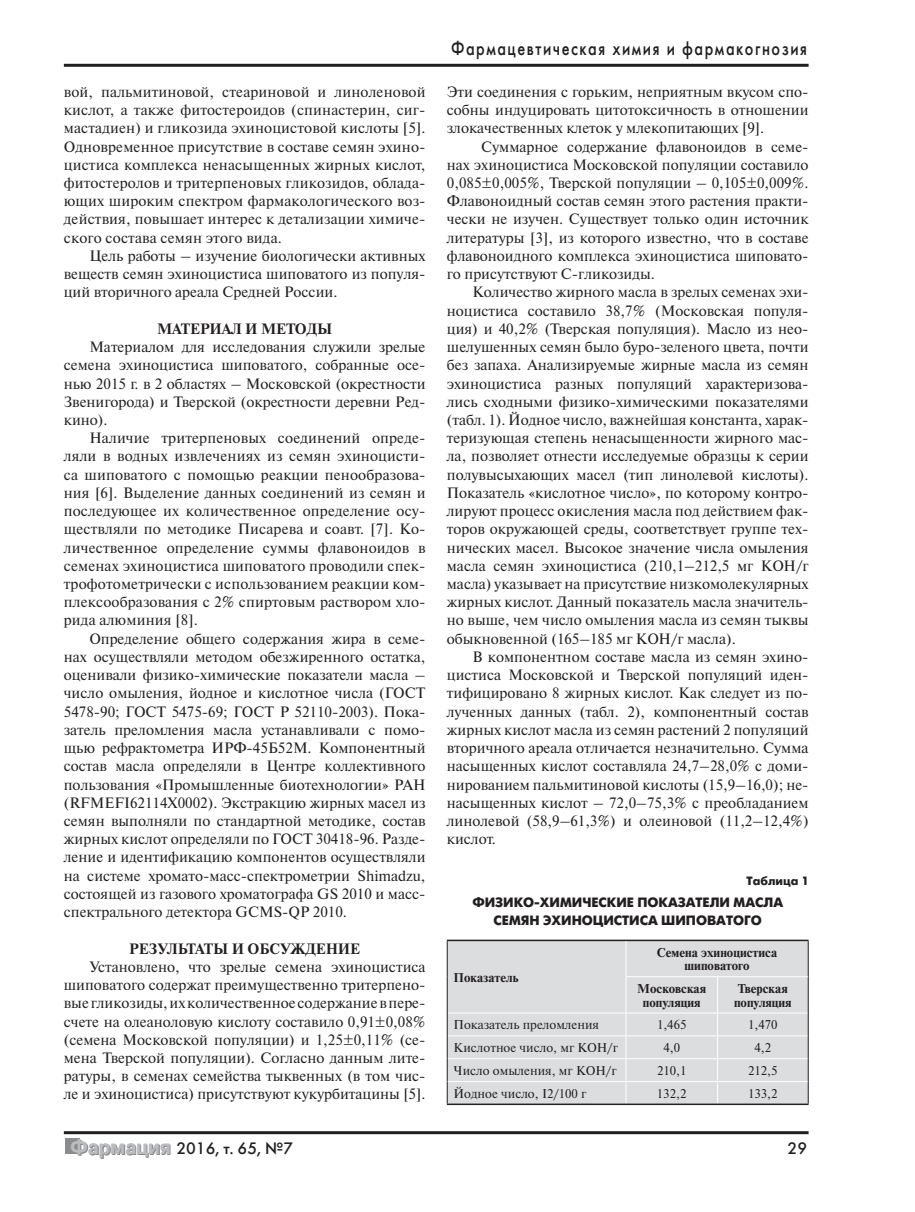
<style>
.page{position:relative;width:915px;height:1212px;background:#fff}
.page>*{position:absolute;margin:0;border:0;box-sizing:border-box;transform-origin:0 0}
.t1{font:700 20.25px "Pragmatica C";color:#8a8c8e;scale:.9 1}
.t2{font:19.5px "Futura Futuris C";letter-spacing:.1em;color:#231f20;scale:.8 1}
.t3{font:16.5px "Futura Futuris C";color:#231f20}
.t4{font:15px/18.1px "Newton C";color:#231f20;text-align:justify}
.t5{font:700 15px "Newton C";color:#231f20}
.t6{font:700 13.5px/18px "Futura Futuris C";color:#231f20;text-align:center}
.t7{font:12.75px "Newton C";color:#231f20}
.t8{font:700 12.75px/13.5px "Newton C";color:#231f20;text-align:center}
.t9{font:700 12px "Futura Futuris C";color:#231f20}
</style>
<div class="page">
<hr style="left:64px;top:64px;width:744px;height:3px;background:#231f20">
<hr style="left:64px;top:1131px;width:744px;height:3px;background:#231f20">
<div style="left:65px;top:1138px;width:14px;height:16px;background:#8a8c8e"></div>
<div style="left:447px;top:941px;width:360px;height:162px;background:#dcddde"></div>
<hr style="left:625px;top:977px;width:1px;height:36px;background:#fff">
<hr style="left:716px;top:977px;width:1px;height:36px;background:#fff">
<hr style="left:447px;top:1013px;width:270px;height:1px;background:#fff">
<hr style="left:717px;top:1013px;width:90px;height:1px;background:#fff">
<hr style="left:447px;top:1035px;width:270px;height:1px;background:#fff">
<hr style="left:447px;top:1058px;width:270px;height:1px;background:#fff">
<hr style="left:717px;top:1035px;width:90px;height:1px;background:#fff">
<hr style="left:717px;top:1058px;width:90px;height:1px;background:#fff">
<hr style="left:807px;top:977px;width:1px;height:36px;background:#231f20">
<hr style="left:447px;top:1081px;width:270px;height:1px;background:#fff">
<svg style="left:625px;top:1013px;width:1px;height:90px"></svg>
<hr style="left:717px;top:1081px;width:90px;height:1px;background:#fff">
<svg style="left:716px;top:1013px;width:1px;height:90px"></svg>
<svg style="left:446px;top:1013px;width:1px;height:90px"></svg>
<svg style="left:807px;top:1013px;width:1px;height:90px"></svg>
<hr style="left:446px;top:1103px;width:362px;height:2px;background:#231f20">
<hr style="left:446px;top:940px;width:362px;height:1px;background:#231f20">
<hr style="left:446px;top:941px;width:1px;height:36px;background:#231f20">
<hr style="left:807px;top:941px;width:1px;height:36px;background:#231f20">
<hr style="left:446px;top:977px;width:1px;height:36px;background:#231f20">
<hr style="left:625px;top:941px;width:1px;height:35px;background:#fff">
<hr style="left:625px;top:976px;width:182px;height:1px;background:#fff">
<p class="t4" style="left:64px;top:84px;width:363px">вой, пальмитиновой, стеариновой и линоленовой кислот, а также фитостероидов (спинастерин, сиг&shy;мастадиен) и гликозида эхиноцистовой кислоты [5].<br>Одновременное присутствие в составе семян эхино&shy;цистиса комплекса ненасыщенных жирных кислот, фитостеролов и тритерпеновых гликозидов, облада&shy;ющих широким спектром фармакологического воз&shy;действия, повышает интерес к детализации химиче&shy;ского состава семян этого вида.</p>
<p class="t4" style="left:64px;top:248px;width:363px;text-indent:26px">Цель работы – изучение биологически активных веществ семян эхиноцистиса шиповатого из популя&shy;ций вторичного ареала Средней России.</p>
<p class="t5" style="left:157px;top:323px;width:177px">МАТЕРИАЛ И МЕТОДЫ</p>
<p class="t4" style="left:64px;top:339px;width:363px;text-indent:26px">Материалом для исследования служили зрелые семена эхиноцистиса шиповатого, собранные осе&shy;нью 2015 г. в 2 областях – Московской (окрестности Звенигорода) и Тверской (окрестности деревни Ред&shy;кино).</p>
<p class="t4" style="left:64px;top:430px;width:363px;text-indent:26px">Наличие тритерпеновых соединений опреде&shy;ляли в водных извлечениях из семян эхиноцисти&shy;са шиповатого с помощью реакции пенообразова&shy;ния [6]. Выделение данных соединений из семян и последующее их количественное определение осу&shy;ществляли по методике Писарева и соавт. [7]. Ко&shy;личественное определение суммы флавоноидов в семенах эхиноцистиса шиповатого проводили спек&shy;трофотометрически с использованием реакции ком&shy;плексообразования с 2% спиртовым раствором хло&shy;рида алюминия [8].</p>
<p class="t4" style="left:64px;top:631px;width:363px;text-indent:26px">Определение общего содержания жира в семе&shy;нах осуществляли методом обезжиренного остатка, оценивали физико-химические показатели масла – число омыления, йодное и кислотное числа (ГОСТ 5478-90; ГОСТ 5475-69; ГОСТ Р 52110-2003). Пока&shy;затель преломления масла устанавливали с помо&shy;щью рефрактометра ИРФ-45Б52М. Компонентный состав масла определяли в Центре коллективного пользования «Промышленные биотехнологии» РАН (RFMEFI62114X0002). Экстракцию жирных масел из семян выполняли по стандартной методике, состав жирных кислот определяли по ГОСТ 30418-96. Разде&shy;ление и идентификацию компонентов осуществляли на системе хромато-масс-спектрометрии Shimadzu, состоящей из газового хроматографа GS 2010 и масс&shy;спектрального детектора GCMS-QP 2010.</p>
<p class="t5" style="left:129px;top:943px;width:232px">РЕЗУЛЬТАТЫ И ОБСУЖДЕНИЕ</p>
<p class="t4" style="left:64px;top:959px;width:363px;text-indent:26px">Установлено, что зрелые семена эхиноцистиса шиповатого содержат преимущественно тритерпено&shy;вые гликозиды, их количественное содержание в пере&shy;счете на олеаноловую кислоту составило 0,91±0,08% (семена Московской популяции) и 1,25±0,11% (се&shy;мена Тверской популяции). Согласно данным лите&shy;ратуры, в семенах семейства тыквенных (в том чис&shy;ле и эхиноцистиса) присутствуют кукурбитацины [5].</p>
<h2 class="t2" style="left:451px;top:41px;width:446px">Фармацевтическая химия и фармакогнозия</h2>
<p class="t4" style="left:446px;top:84px;width:363px">Эти соединения с горьким, неприятным вкусом спо&shy;собны индуцировать цитотоксичность в отношении злокачественных клеток у млекопитающих [9].</p>
<p class="t4" style="left:446px;top:139px;width:363px;text-indent:34px">Суммарное содержание флавоноидов в семе&shy;нах эхиноцистиса Московской популяции составило 0,085±0,005%, Тверской популяции – 0,105±0,009%.<br>Флавоноидный состав семян этого растения практи&shy;чески не изучен. Существует только один источник литературы [3], из которого известно, что в составе флавоноидного комплекса эхиноцистиса шиповато&shy;го присутствуют С-гликозиды.</p>
<p class="t4" style="left:446px;top:285px;width:363px;text-indent:26px">Количество жирного масла в зрелых семенах эхи&shy;ноцистиса составило 38,7% (Московская популя&shy;ция) и 40,2% (Тверская популяция). Масло из нео&shy;шелушенных семян было буро-зеленого цвета, почти без запаха. Анализируемые жирные масла из семян эхиноцистиса разных популяций характеризова&shy;лись сходными физико-химическими показателями (табл. 1). Йодное число, важнейшая константа, харак&shy;теризующая степень ненасыщенности жирного мас&shy;ла, позволяет отнести исследуемые образцы к серии полувысыхающих масел (тип линолевой кислоты).<br>Показатель «кислотное число», по которому контро&shy;лируют процесс окисления масла под действием фак&shy;торов окружающей среды, соответствует группе тех&shy;нических масел. Высокое значение числа омыления масла семян эхиноцистиса (210,1–212,5 мг КОН/г масла) указывает на присутствие низкомолекулярных жирных кислот. Данный показатель масла значитель&shy;но выше, чем число омыления масла из семян тыквы обыкновенной (165–185 мг КОН/г масла).</p>
<p class="t4" style="left:446px;top:649px;width:363px;text-indent:26px">В компонентном составе масла из семян эхино&shy;цистиса Московской и Тверской популяций иден&shy;тифицировано 8 жирных кислот. Как следует из по&shy;лученных данных (табл. 2), компонентный состав жирных кислот масла из семян растений 2 популяций вторичного ареала отличается незначительно. Сумма насыщенных кислот составляла 24,7–28,0% с доми&shy;нированием пальмитиновой кислоты (15,9–16,0); не&shy;насыщенных кислот – 72,0–75,3% с преобладанием линолевой (58,9–61,3%) и олеиновой (11,2–12,4%) кислот.</p>
<p class="t9" style="left:746px;top:876px;width:63px">Таблица 1</p>
<p class="t6" style="left:472px;top:895px;width:312px">ФИЗИКО-ХИМИЧЕСКИЕ ПОКАЗАТЕЛИ МАСЛА<br>СЕМЯН ЭХИНОЦИСТИСА ШИПОВАТОГО</p>
<p class="t8" style="left:453px;top:972px;width:66px">Показатель</p>
<p class="t8" style="left:656px;top:947px;width:122px">Семена эхиноцистиса шиповатого</p>
<p class="t8" style="left:637px;top:983px;width:70px">Московская популяция</p>
<p class="t8" style="left:733px;top:983px;width:59px">Тверская популяция</p>
<p class="t7" style="left:453px;top:1020px;width:147px">Показатель преломления</p>
<p class="t7" style="left:656px;top:1020px;width:31px">1,465</p>
<p class="t7" style="left:747px;top:1020px;width:31px">1,470</p>
<p class="t7" style="left:453px;top:1043px;width:166px">Кислотное число, мг КОН/г</p>
<p class="t7" style="left:663px;top:1043px;width:18px">4,0</p>
<p class="t7" style="left:754px;top:1043px;width:18px">4,2</p>
<p class="t7" style="left:453px;top:1066px;width:164px">Число омыления, мг КОН/г</p>
<p class="t7" style="left:656px;top:1066px;width:31px">210,1</p>
<p class="t7" style="left:747px;top:1066px;width:31px">212,5</p>
<p class="t7" style="left:453px;top:1089px;width:134px">Йодное число, I2/100 г</p>
<p class="t7" style="left:656px;top:1089px;width:31px">132,2</p>
<p class="t7" style="left:747px;top:1089px;width:31px">133,2</p>
<h1 class="t1" style="left:71px;top:1140px;width:113px">Фармация</h1>
<p class="t3" style="left:176px;top:1142px;width:118px">2016, т. 65, №7</p>
<p class="t3" style="left:787px;top:1142px;width:21px">29</p>
</div>
